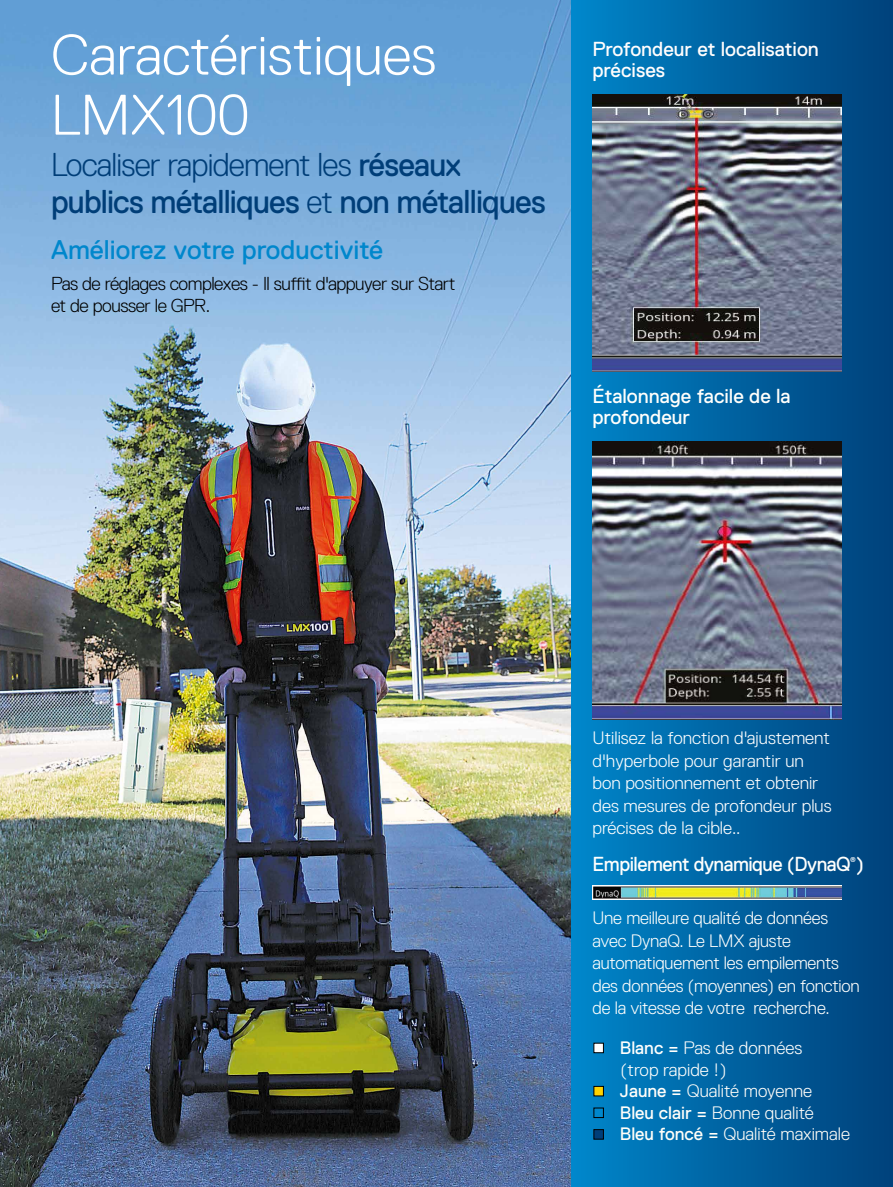
<style>
.page{position:relative;width:893px;height:1187px;background:#fff}
.page>*{position:absolute;margin:0;border:0;box-sizing:border-box;transform-origin:0 0}
.t1{font:300 57px/60px "Replica Std";color:#fff}
.t2{font:33px/37.5px "Replica Std";letter-spacing:-.025em;color:#003e78}
.t3{font:27px "Replica Std";color:#0087cc}
.t4{font:20.25px/21px "Replica Std";color:#fffdfd}
.t5{font:20.25px/21px "Replica Std";color:#fffffc}
.t6{font:20.25px "Replica Std";letter-spacing:-.025em;color:#fffffd}
.t7{font:300 18.75px/22.5px "Replica Std";letter-spacing:-.025em;color:#000}
.t8{font:300 18px/22.5px "Replica Std";letter-spacing:-.01em;color:#fffffd}
.t9{font:300 18px/22.5px "Replica Std";color:#fff}
.t10{font:300 18px "Replica Std";color:#fffefa}
.t11{font:300 18px "Replica Std";color:#fffef8}
.t12{font:7.05px "Replica Std";color:#fffffd}
.s1{font-weight:300}
.s2{color:#fff}
.s3{font-weight:400}
.s4{color:#ffd300}
.s5{color:#0087cc}
.s6{color:#003e78}
</style>
<div class="page">
<img style="left:0;top:0;width:571px;height:1186px">
<div style="left:571px;top:0;width:322px;height:1186px;background:linear-gradient(to right,#0086ca,#00407a)"></div>
<img style="left:592px;top:441px;width:250px;height:278px">
<img style="left:592px;top:94px;width:250px;height:277px">
<img style="left:592px;top:885px;width:250px;height:14px">
<h1 class="t1" style="left:51px;top:25px;width:387px">Caractéristiques<br>LMX100</h1>
<h2 class="t2" style="left:51px;top:145px;width:496px"><span class="s1">Localiser rapidement les</span> réseaux publics métalliques <span class="s1">et</span> non métalliques</h2>
<h3 class="t3" style="left:51px;top:234px;width:334px">Améliorez votre productivité</h3>
<p class="t7" style="left:51px;top:272px;width:406px">Pas de réglages complexes - Il suffit d'appuyer sur Start et de pousser le GPR.</p>
<p class="t4" style="left:592px;top:38px;width:228px">Profondeur et localisation précises</p>
<p class="t5" style="left:592px;top:386px;width:200px">Étalonnage facile de la profondeur</p>
<p class="t9" style="left:592px;top:726px;width:241px">Utilisez la fonction d'ajustement d'hyperbole pour garantir un bon positionnement et obtenir des mesures de profondeur plus précises de la cible..</p>
<p class="t6" style="left:592px;top:852px;width:273px">Empilement dynamique (DynaQ )</p>
<p class="t12" style="left:850px;top:855px;width:7px">®</p>
<p class="t8" style="left:592px;top:906px;width:269px">Une meilleure qualité de données avec DynaQ. Le LMX ajuste automatiquement les empilements des données (moyennes) en fonction de la vitesse de votre recherche.</p>
<p class="t8" style="left:621px;top:1036px;width:183px;line-height:21.6px;text-indent:-28px"><span class="s2">■</span> <span class="s3">Blanc =</span> Pas de données (trop rapide !)</p>
<p class="t10" style="left:592px;top:1080px;width:221px"><span class="s4">■</span> <span class="s3">Jaune =</span> Qualité moyenne</p>
<p class="t10" style="left:592px;top:1102px;width:223px"><span class="s5">■</span> <span class="s3">Bleu clair =</span> Bonne qualité</p>
<p class="t11" style="left:592px;top:1123px;width:259px"><span class="s6">■</span> <span class="s3">Bleu foncé =</span> Qualité maximale</p>
</div>
